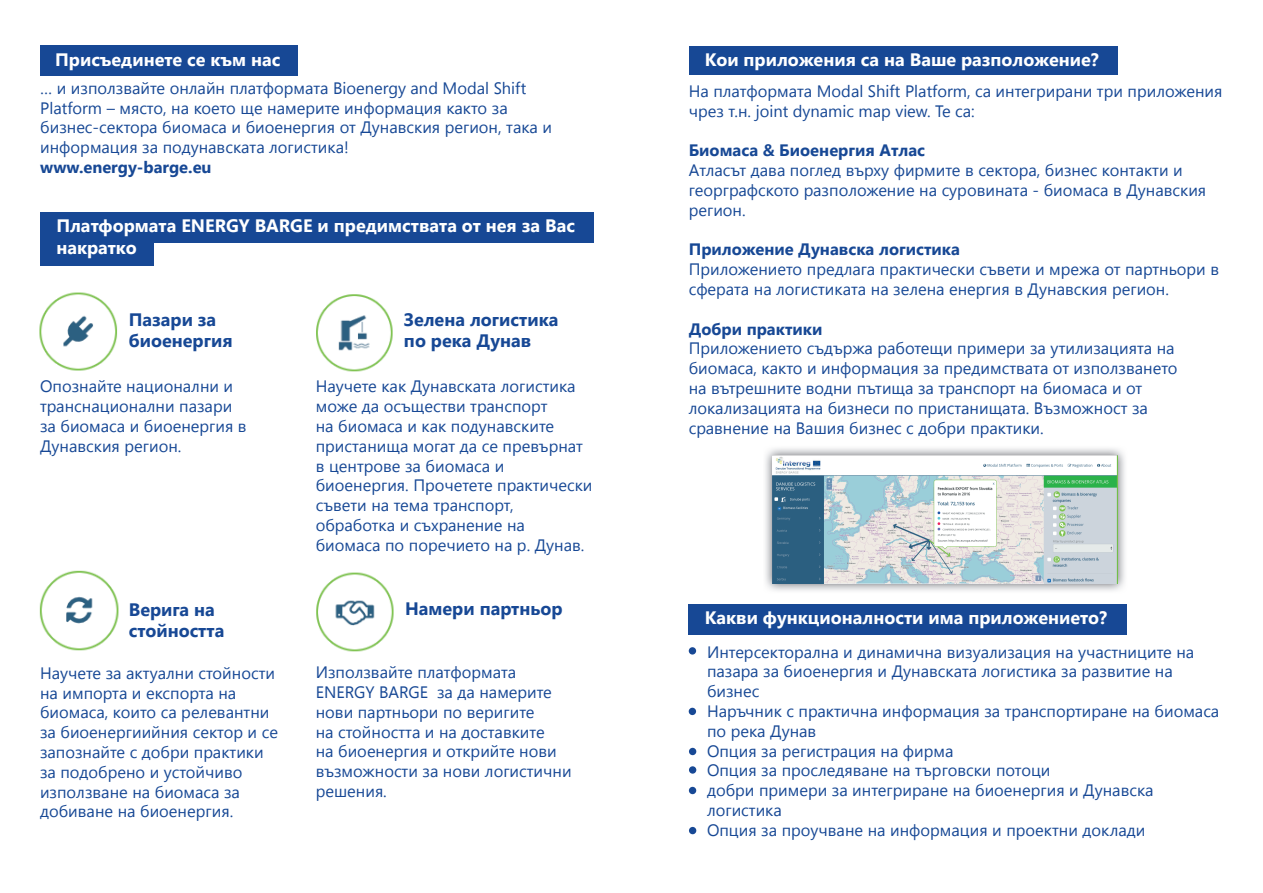
<style>
.page{position:relative;width:1263px;height:893px;background:#fff}
.page>*{position:absolute;margin:0;border:0;box-sizing:border-box;transform-origin:0 0}
.t1{font:700 18px/21.6px "Segoe UI";color:#fff}
.t2{font:700 18px/21.6px "Segoe UI";color:#174895}
.t3{font:16.5px/19.8px "Segoe UI";color:#174895}
.t4{font:700 16.5px "Segoe UI";color:#174895}
</style>
<div class="page">
<div style="left:689px;top:46px;width:428px;height:29px;background:#174895"></div>
<div style="left:689px;top:604px;width:438px;height:31px;background:#174895"></div>
<img style="left:765px;top:448px;width:360px;height:143px">
<img style="left:773px;top:455px;width:344px;height:128px">
<div style="left:689px;top:647px;width:7px;height:8px;background:#174895;border-radius:50%"></div>
<div style="left:689px;top:708px;width:7px;height:7px;background:#174895;border-radius:50%"></div>
<div style="left:689px;top:748px;width:7px;height:7px;background:#174895;border-radius:50%"></div>
<div style="left:689px;top:766px;width:7px;height:8px;background:#174895;border-radius:50%"></div>
<div style="left:689px;top:787px;width:7px;height:7px;background:#174895;border-radius:50%"></div>
<div style="left:689px;top:827px;width:7px;height:7px;background:#174895;border-radius:50%"></div>
<img style="left:39px;top:292px;width:79px;height:79px">
<img style="left:316px;top:294px;width:77px;height:78px">
<img style="left:316px;top:572px;width:78px;height:80px">
<div style="left:40px;top:46px;width:257px;height:30px;background:#174895"></div>
<div style="left:40px;top:212px;width:553px;height:30px;background:#174895"></div>
<div style="left:40px;top:235px;width:113px;height:30px;background:#174895"></div>
<img style="left:39px;top:570px;width:80px;height:81px">
<p class="t1" style="left:55px;top:48px;width:227px">Присъединете се към нас</p>
<p class="t3" style="left:40px;top:78px;width:513px">… и използвайте онлайн платформата Bioenergy and Modal Shift Platform – място, на което ще намерите информация както за бизнес-сектора биомаса и биоенергия от Дунавския регион, така и информация за подунавската логистика!</p>
<p class="t4" style="left:40px;top:155px;width:173px">www.energy-barge.eu</p>
<p class="t1" style="left:56px;top:214px;width:520px">Платформата ENERGY BARGE и предимствата от нея за Вас накратко</p>
<p class="t2" style="left:129px;top:308px;width:105px">Пазари за биоенергия</p>
<p class="t2" style="left:404px;top:308px;width:156px">Зелена логистика по река Дунав</p>
<p class="t3" style="left:40px;top:376px;width:208px">Опознайте национални и транснационални пазари за биомаса и биоенергия в<br>Дунавския регион.</p>
<p class="t3" style="left:316px;top:376px;width:278px">Научете как Дунавската логистика може да осъществи транспорт<br>на биомаса и как подунавските пристанища могат да се превърнат в центрове за биомаса и биоенергия. Прочетете практически съвети на тема транспорт, обработка и съхранение на биомаса по поречието на р. Дунав.</p>
<p class="t2" style="left:129px;top:598px;width:88px">Верига на</p>
<p class="t2" style="left:405px;top:597px;width:159px">Намери партньор</p>
<p class="t2" style="left:129px;top:619px;width:97px">стойността</p>
<p class="t3" style="left:40px;top:663px;width:239px">Научете за актуални стойности на импорта и експорта на биомаса, които са релевантни за биоенергиийния сектор и се запознайте с добри практики за подобрено и устойчиво използване на биомаса за добиване на биоенергия.</p>
<p class="t3" style="left:316px;top:662px;width:257px">Използвайте платформата<br>ENERGY BARGE за да намерите нови партньори по веригите<br>на стойността и на доставките<br>на биоенергия и открийте нови възможности за нови логистични решения.</p>
<p class="t1" style="left:705px;top:48px;width:395px">Кои приложения са на Ваше разположение?</p>
<p class="t3" style="left:689px;top:81px;width:535px">На платформата Modal Shift Platform, са интегрирани три приложения чрез т.н. joint dynamic map view. Те са:</p>
<p class="t4" style="left:689px;top:139px;width:238px">Биомаса &amp; Биоенергия Атлас</p>
<p class="t3" style="left:689px;top:160px;width:519px">Атласът дава поглед върху фирмите в сектора, бизнес контакти и георграфското разположение на суровината - биомаса в Дунавския регион.</p>
<p class="t4" style="left:689px;top:238px;width:273px">Приложение Дунавска логистика</p>
<p class="t3" style="left:689px;top:259px;width:532px">Приложението предлага практически съвети и мрежа от партньори в сферата на логистиката на зелена енергия в Дунавския регион.</p>
<p class="t4" style="left:689px;top:317px;width:135px">Добри практики</p>
<p class="t3" style="left:689px;top:338px;width:490px">Приложението съдържа работещи примери за утилизацията на биомаса, както и информация за предимствата от използването на вътрешните водни пътища за транспорт на биомаса и от локализацията на бизнеси по пристанищата. Възможност за сравнение на Вашия бизнес с добри практики.</p>
<p class="t1" style="left:705px;top:606px;width:404px">Какви функционалности има приложението?</p>
<p class="t3" style="left:707px;top:641px;width:514px">Интерсекторална и динамична визуализация на участниците на пазара за биоенергия и Дунавската логистика за развитие на бизнес<br>Наръчник с практична информация за транспортиране на биомаса по река Дунав<br>Опция за регистрация на фирма<br>Опция за проследяване на търговски потоци<br>добри примери за интегриране на биоенергия и Дунавска логистика<br>Опция за проучване на информация и проектни доклади</p>
</div>
